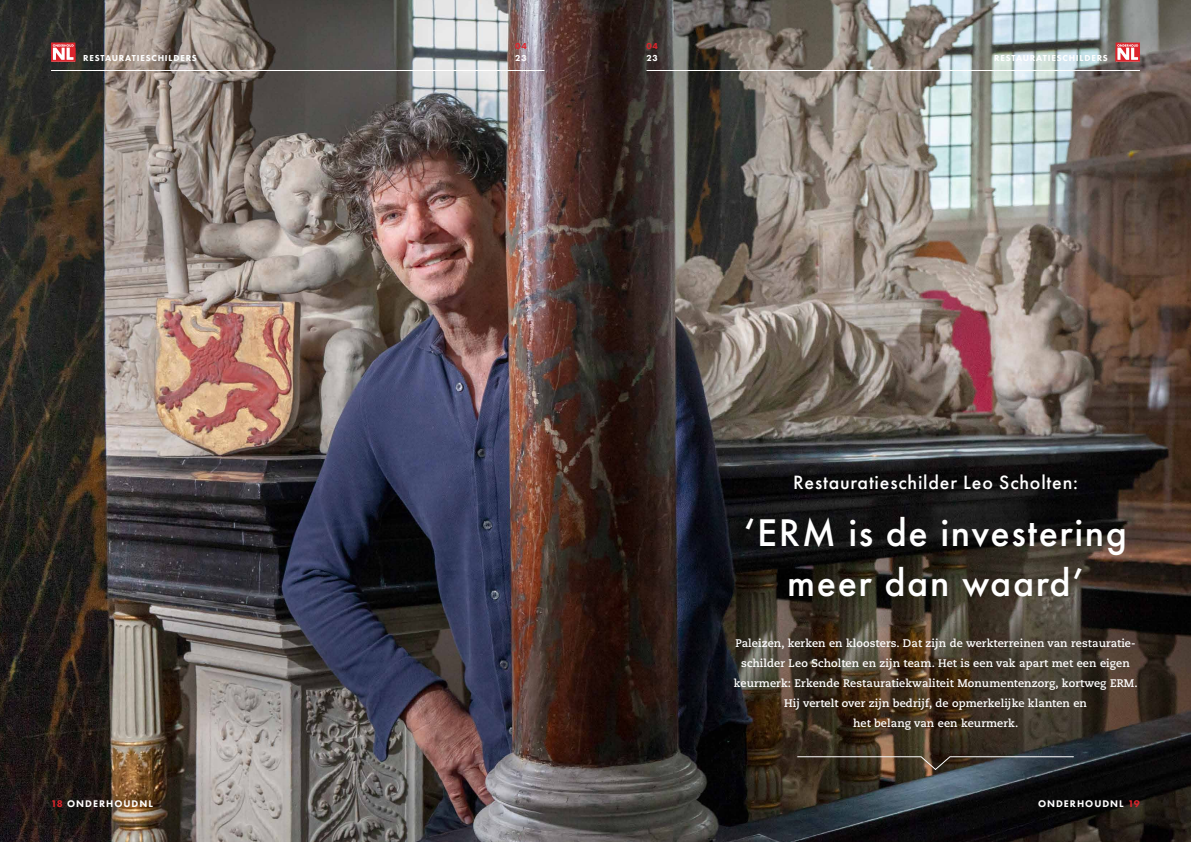
<style>
.page{position:relative;width:1191px;height:842px;background:#fff}
.page>*{position:absolute;margin:0;border:0;box-sizing:border-box;transform-origin:0 0}
.t1{font:500 40px/50px "Futura PT";letter-spacing:.04em;color:#fff;text-align:center}
.t2{font:500 20px "Futura PT";letter-spacing:.04em;color:#fff}
.t3{font:700 11px/20px "Caecilia LT Pro 75";letter-spacing:.01em;color:#fff;text-align:center}
.t4{font:800 10px "Futura PT";letter-spacing:.1em;color:#fff}
.t5{font:800 9px "Futura PT";letter-spacing:.09em;color:#fff}
.t6{font:800 9px "Futura PT";color:#dc242c}
.s1{color:#dc242c}
</style>
<div class="page">
<img style="left:0;top:0;width:1191px;height:842px">
<svg style="left:796px;top:756px;width:278px;height:15px;background:#4a4640"></svg>
<svg style="left:51px;top:43px;width:24px;height:19px"></svg>
<hr style="left:51px;top:70px;width:493px;height:1px;background:#fff">
<hr style="left:646px;top:70px;width:494px;height:1px;background:#fff">
<svg style="left:1115px;top:43px;width:25px;height:19px"></svg>
<p class="t6" style="left:515px;top:41px;width:13px">04</p>
<p class="t5" style="left:515px;top:53px;width:13px">23</p>
<p class="t6" style="left:646px;top:41px;width:13px">04</p>
<p class="t5" style="left:83px;top:53px;width:115px">RESTAURATIESCHILDERS</p>
<p class="t5" style="left:646px;top:53px;width:13px">23</p>
<p class="t5" style="left:994px;top:53px;width:115px">RESTAURATIESCHILDERS</p>
<h2 class="t2" style="left:793px;top:470px;width:286px">Restauratieschilder Leo Scholten:</h2>
<h1 class="t1" style="left:744px;top:508px;width:385px">‘ERM is de investering meer dan waard’</h1>
<p class="t3" style="left:734px;top:633px;width:405px">Paleizen, kerken en kloosters. Dat zijn de werkterreinen van restauratie&shy;schilder Leo Scholten en zijn team. Het is een vak apart met een eigen keurmerk: Erkende Restauratiekwaliteit Monumentenzorg, kortweg ERM.<br>Hij vertelt over zijn bedrijf, de opmerkelijke klanten en<br>het belang van een keurmerk.</p>
<p class="t4" style="left:51px;top:797px;width:103px"><span class="s1">18</span> ONDERHOUDNL</p>
<p class="t4" style="left:1038px;top:797px;width:103px">ONDERHOUDNL <span class="s1">19</span></p>
</div>
